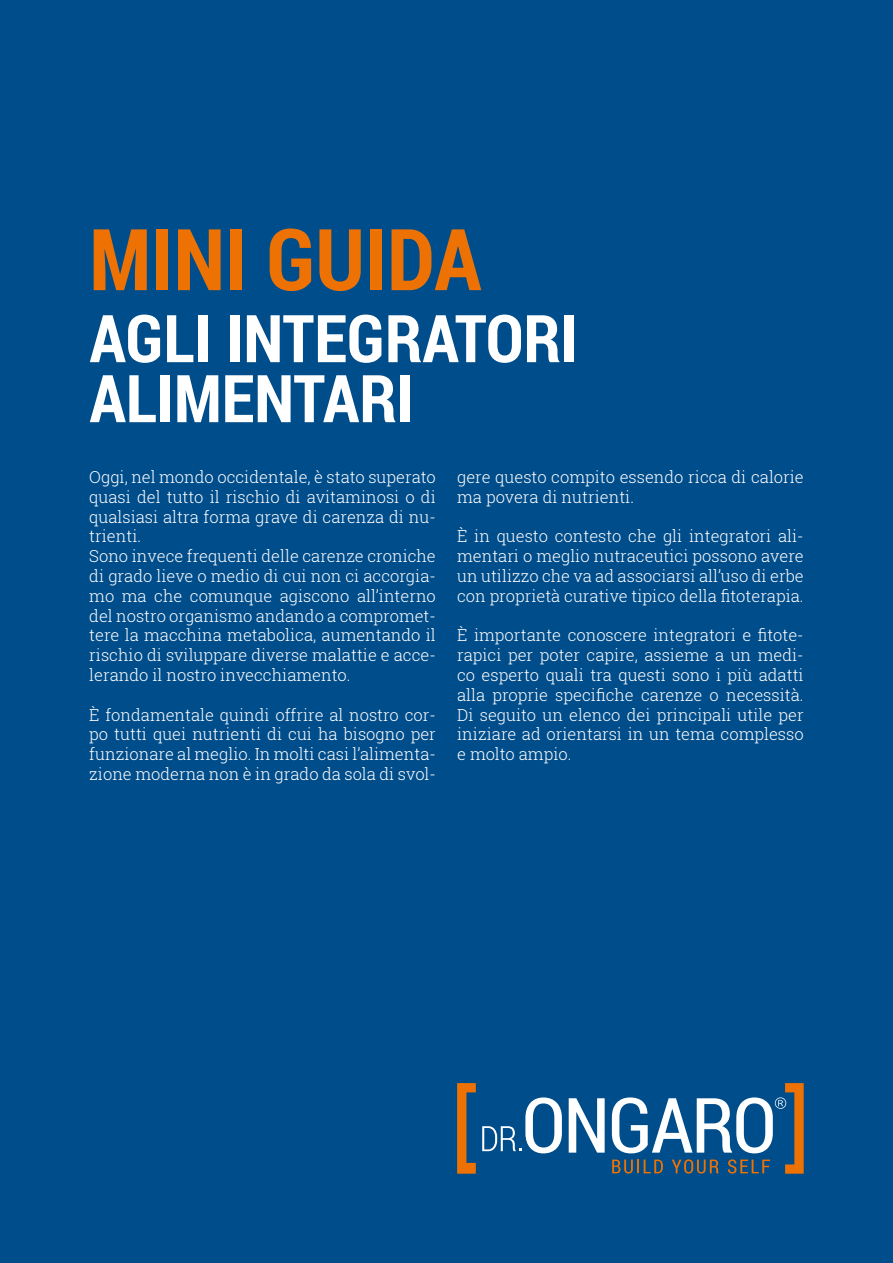
<style>
.page{position:relative;width:893px;height:1263px;background:#004d8b}
.page>*{position:absolute;margin:0;border:0;box-sizing:border-box;transform-origin:0 0}
.t1{font:700 85.5px "Roboto Condensed";color:#ee7203}
.t2{font:700 66px/60px "Roboto Condensed";color:#fff}
.t3{font:300 16.5px/19.8px "Roboto Slab";color:#fff;text-align:justify}
</style>
<div class="page">
<svg style="left:457px;top:1083px;width:19px;height:91px"></svg>
<svg style="left:569px;top:1098px;width:36px;height:54px"></svg>
<svg style="left:482px;top:1097px;width:80px;height:56px"></svg>
<svg style="left:612px;top:1083px;width:192px;height:91px"></svg>
<h1 class="t1" style="left:89px;top:200px;width:394px">MINI GUIDA</h1>
<h2 class="t2" style="left:89px;top:306px;width:490px">AGLI INTEGRATORI<br>ALIMENTARI</h2>
<p class="t3" style="left:89px;top:467px;width:348px;text-align:left">Oggi, nel mondo occidentale, è stato superato quasi del tutto il rischio di avitaminosi o di qualsiasi altra forma grave di carenza di nu&shy;trienti.<br>Sono invece frequenti delle carenze croniche di grado lieve o medio di cui non ci accorgia&shy;mo ma che comunque agiscono all’interno del nostro organismo andando a compromet&shy;tere la macchina metabolica, aumentando il rischio di sviluppare diverse malattie e acce&shy;lerando il nostro invecchiamento.</p>
<p class="t3" style="left:89px;top:704px;width:348px">È fondamentale quindi offrire al nostro cor&shy;po tutti quei nutrienti di cui ha bisogno per funzionare al meglio. In molti casi l’alimenta&shy;zione moderna non è in grado da sola di svol-</p>
<p class="t3" style="left:457px;top:467px;width:348px">gere questo compito essendo ricca di calorie ma povera di nutrienti.</p>
<p class="t3" style="left:457px;top:526px;width:348px">È in questo contesto che gli integratori ali&shy;mentari o meglio nutraceutici possono avere un utilizzo che va ad associarsi all’uso di erbe con proprietà curative tipico della fitoterapia.</p>
<p class="t3" style="left:457px;top:625px;width:348px">È importante conoscere integratori e fitote&shy;rapici per poter capire, assieme a un medi&shy;co esperto quali tra questi sono i più adatti alla proprie specifiche carenze o necessità.<br>Di seguito un elenco dei principali utile per iniziare ad orientarsi in un tema complesso e molto ampio.</p>
</div>
